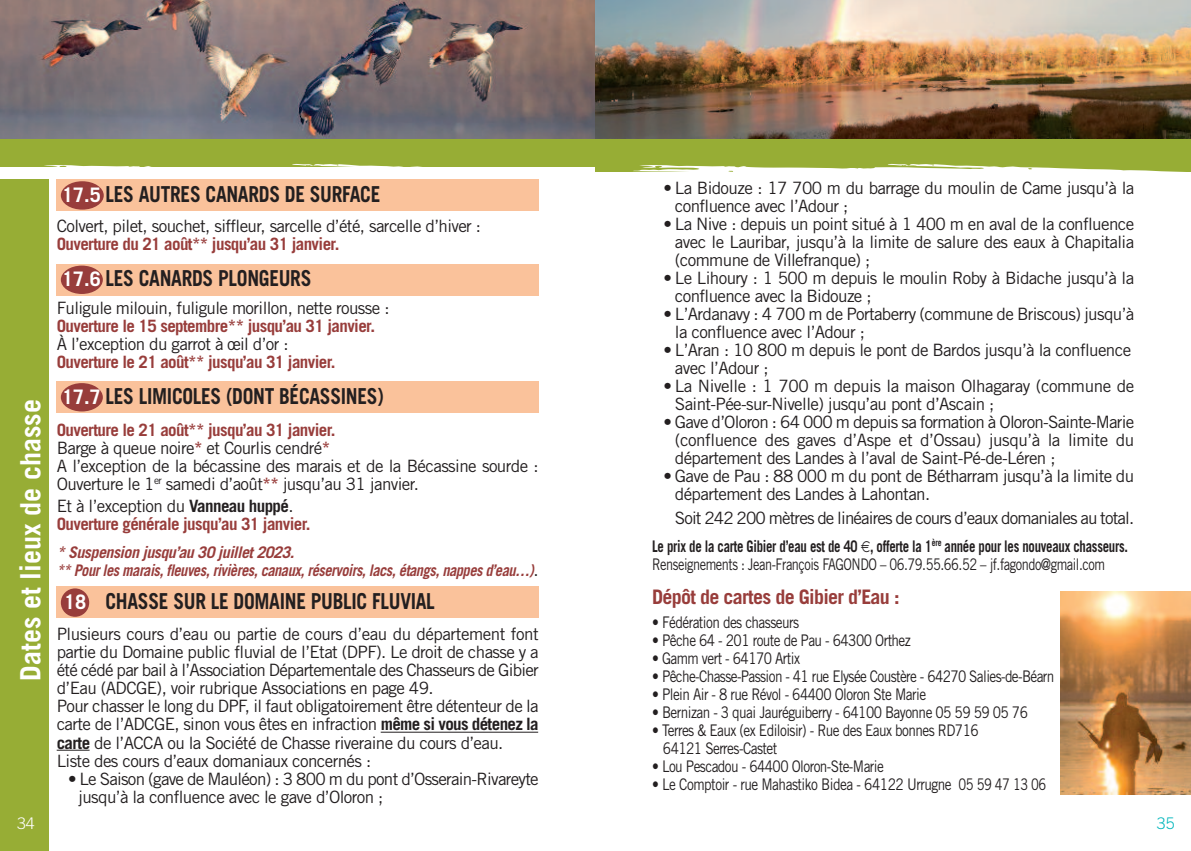
<style>
.page{position:relative;width:1191px;height:851px;background:#fff}
.page>*{position:absolute;margin:0;border:0;box-sizing:border-box;transform-origin:0 0}
.t1{font:700 28px "Trade Gothic";color:#fff}
.t2{font:700 22px "Trade Gothic";letter-spacing:-.015em;color:#231f20;scale:.88 1}
.t3{font:700 20px "Trade Gothic";letter-spacing:-.035em;color:#983d3b}
.t4{font:17px/18px "Trade Gothic";letter-spacing:-.035em;color:#231f20}
.t5{font:700 17px/18px "Trade Gothic";letter-spacing:-.035em;color:#983d3b}
.t6{font:16px/18px "Trade Gothic";letter-spacing:-.04em;color:#231f20;scale:.85 1}
.t7{font:700 16px/18px "Trade Gothic";letter-spacing:-.02em;color:#231f20;scale:.8 1}
.t8{font:italic 700 16px/18px "Trade Gothic";letter-spacing:-.03em;color:#983d3b}
.t9{font:300 16px "Trade Gothic";color:#00b6bc}
.t10{font:300 16px "Trade Gothic";color:#fff}
.s1{font-size:20px;color:#fff}
.s2{font-weight:700;color:#983d3b}
.s3{font-weight:400;color:#231f20}
.s4{color:#231f20}
.s5{font-weight:400;font-style:normal;font-size:17px;color:#231f20}
.s6{font-weight:700}
.s7{font-weight:400}
</style>
<div class="page">
<img style="left:0;top:0;width:595px;height:139px">
<img style="left:595px;top:0;width:596px;height:139px">
<div style="left:595px;top:139px;width:596px;height:33px;background:#97ad35"></div>
<div style="left:0;top:139px;width:595px;height:28px;background:#97ad35"></div>
<svg style="left:0;top:163px;width:1185px;height:31px"></svg>
<div style="left:0;top:180px;width:49px;height:670px;background:#97ad35"></div>
<div style="left:57px;top:179px;width:482px;height:32px;background:#fac29b"></div>
<div style="left:61px;top:181px;width:43px;height:28px;background:#983d3b;border-radius:50%"></div>
<div style="left:57px;top:264px;width:482px;height:31px;background:#fac29b"></div>
<div style="left:61px;top:265px;width:42px;height:29px;background:#983d3b;border-radius:50%"></div>
<div style="left:57px;top:586px;width:482px;height:32px;background:#fac29b"></div>
<div style="left:61px;top:588px;width:28px;height:28px;background:#983d3b;border-radius:50%"></div>
<hr style="left:381px;top:731px;width:157px;height:1px;background:#231f20">
<hr style="left:57px;top:749px;width:33px;height:1px;background:#231f20">
<div style="left:57px;top:381px;width:482px;height:32px;background:#fac29b"></div>
<div style="left:61px;top:383px;width:42px;height:28px;background:#983d3b;border-radius:50%"></div>
<img style="left:1060px;top:591px;width:131px;height:202px">
<h1 class="t1" style="left:20px;top:680px;width:283px;rotate:-90deg">Dates et lieux de chasse</h1>
<p class="t10" style="left:17px;top:816px;width:19px">34</p>
<p class="t2" style="left:62px;top:186px;width:363px"><span class="s1">17.5</span> LES AUTRES CANARDS DE SURFACE</p>
<p class="t4" style="left:57px;top:218px;width:426px">Colvert, pilet, souchet, siffleur, sarcelle d’été, sarcelle d’hiver :</p>
<p class="t5" style="left:57px;top:236px;width:284px">Ouverture du 21 août** jusqu’au 31 janvier.</p>
<p class="t2" style="left:62px;top:270px;width:285px"><span class="s1">17.6</span> LES CANARDS PLONGEURS</p>
<p class="t4" style="left:57px;top:301px;width:334px">Fuligule milouin, fuligule morillon, nette rousse :</p>
<p class="t5" style="left:57px;top:319px;width:320px">Ouverture le 15 septembre** jusqu’au 31 janvier.</p>
<p class="t4" style="left:57px;top:337px;width:233px">À l’exception du garrot à œil d’or :</p>
<p class="t5" style="left:57px;top:355px;width:280px">Ouverture le 21 août** jusqu’au 31 janvier.</p>
<p class="t2" style="left:62px;top:388px;width:367px"><span class="s1">17.7</span> LES LIMICOLES (DONT BÉCASSINES)</p>
<p class="t4" style="left:57px;top:422px;width:483px"><span class="s2">Ouverture le 21 août** jusqu’au 31 janvier.<br></span>Barge à queue noire<span class="s2">*</span> et Courlis cendré<span class="s2">*<br></span>A l’exception de la bécassine des marais et de la Bécassine sourde :<br>Ouverture le 1<sup>er</sup> samedi d’août<span class="s2">**</span> jusqu’au 31 janvier.</p>
<p class="t5" style="left:57px;top:498px;width:255px"><span class="s3">Et à l’exception du</span> <span class="s4">Vanneau huppé</span><span class="s3">.<br></span>Ouverture générale jusqu’au 31 janvier.</p>
<p class="t8" style="left:57px;top:544px;width:483px">* Suspension jusqu’au 30 juillet 2023.<br>** Pour les marais, fleuves, rivières, canaux, réservoirs, lacs, étangs, nappes d’eau…)<span class="s5">.</span></p>
<p class="t2" style="left:64px;top:593px;width:423px"><span class="s1">18</span> CHASSE SUR LE DOMAINE PUBLIC FLUVIAL</p>
<p class="t4" style="left:57px;top:626px;width:483px">Plusieurs cours d’eau ou partie de cours d’eau du département font partie du Domaine public fluvial de l’Etat (DPF). Le droit de chasse y a été cédé par bail à l’Association Départementale des Chasseurs de Gibier d’Eau (ADCGE), voir rubrique Associations en page 49.<br>Pour chasser le long du DPF, il faut obligatoirement être détenteur de la carte de l’ADCGE, sinon vous êtes en infraction <span class="s6">même si vous détenez la carte</span> de l’ACCA ou la Société de Chasse riveraine du cours d’eau.<br>Liste des cours d’eaux domaniaux concernés :</p>
<p class="t4" style="left:78px;top:770px;width:462px;text-indent:-10px">• Le Saison (gave de Mauléon) : 3 800 m du pont d’Osserain-Rivareyte jusqu’à la confluence avec le gave d’Oloron ;</p>
<p class="t4" style="left:675px;top:180px;width:461px;text-indent:-11px">• La Bidouze : 17 700 m du barrage du moulin de Came jusqu’à la confluence avec l’Adour ;</p>
<p class="t4" style="left:675px;top:216px;width:461px;text-align:justify;text-indent:-11px">• La Nive : depuis un point situé à 1 400 m en aval de la confluence avec le Lauribar, jusqu’à la limite de salure des eaux à Chapitalia (commune de Villefranque) ;</p>
<p class="t4" style="left:675px;top:270px;width:461px;text-indent:-11px">• Le Lihoury : 1 500 m depuis le moulin Roby à Bidache jusqu’à la confluence avec la Bidouze ;</p>
<p class="t4" style="left:675px;top:306px;width:461px;text-indent:-11px">• L’Ardanavy : 4 700 m de Portaberry (commune de Briscous) jusqu’à la confluence avec l’Adour ;</p>
<p class="t4" style="left:675px;top:342px;width:458px;text-indent:-11px">• L’Aran : 10 800 m depuis le pont de Bardos jusqu’à la confluence avec l’Adour ;</p>
<p class="t4" style="left:675px;top:378px;width:461px;text-indent:-11px">• La Nivelle : 1 700 m depuis la maison Olhagaray (commune de<br>Saint-Pée-sur-Nivelle) jusqu’au pont d’Ascain ;</p>
<p class="t4" style="left:675px;top:414px;width:461px;text-align:justify;text-indent:-11px">• Gave d’Oloron : 64 000 m depuis sa formation à Oloron-Sainte-Marie (confluence des gaves d’Aspe et d’Ossau) jusqu’à la limite du département des Landes à l’aval de Saint-Pé-de-Léren ;</p>
<p class="t4" style="left:675px;top:468px;width:461px;text-indent:-11px">• Gave de Pau : 88 000 m du pont de Bétharram jusqu’à la limite du département des Landes à Lahontan.</p>
<p class="t4" style="left:675px;top:510px;width:461px">Soit 242 200 mètres de linéaires de cours d’eaux domaniales au total.</p>
<p class="t7" style="left:652px;top:538px;width:596px">Le prix de la carte Gibier d’eau est de 40 , offerte la 1<sup>ère</sup> année pour les nouveaux chasseurs.<br><span class="s7">Renseignements : Jean-François FAGONDO – 06.79.55.66.52 – jf.fagondo@gmail.com</span></p>
<p class="t3" style="left:652px;top:590px;width:249px">Dépôt de cartes de Gibier d’Eau :</p>
<p class="t6" style="left:652px;top:614px;width:174px">• Fédération des chasseurs</p>
<p class="t6" style="left:652px;top:632px;width:306px">• Pêche 64 - 201 route de Pau - 64300 Orthez</p>
<p class="t6" style="left:652px;top:650px;width:176px">• Gamm vert - 64170 Artix</p>
<p class="t6" style="left:652px;top:668px;width:474px">• Pêche-Chasse-Passion - 41 rue Elysée Coustère - 64270 Salies-de-Béarn</p>
<p class="t6" style="left:652px;top:686px;width:324px">• Plein Air - 8 rue Révol - 64400 Oloron Ste Marie</p>
<p class="t6" style="left:652px;top:704px;width:443px">• Bernizan - 3 quai Jauréguiberry - 64100 Bayonne 05 59 59 05 76</p>
<p class="t6" style="left:663px;top:722px;width:373px;text-indent:-11px">• Terres &amp; Eaux (ex Ediloisir) - Rue des Eaux bonnes RD716<br>64121 Serres-Castet</p>
<p class="t6" style="left:652px;top:758px;width:274px">• Lou Pescadou - 64400 Oloron-Ste-Marie</p>
<p class="t6" style="left:652px;top:776px;width:465px">• Le Comptoir - rue Mahastiko Bidea - 64122 Urrugne 05 59 47 13 06</p>
<p class="t9" style="left:1156px;top:816px;width:19px">35</p>
</div>
